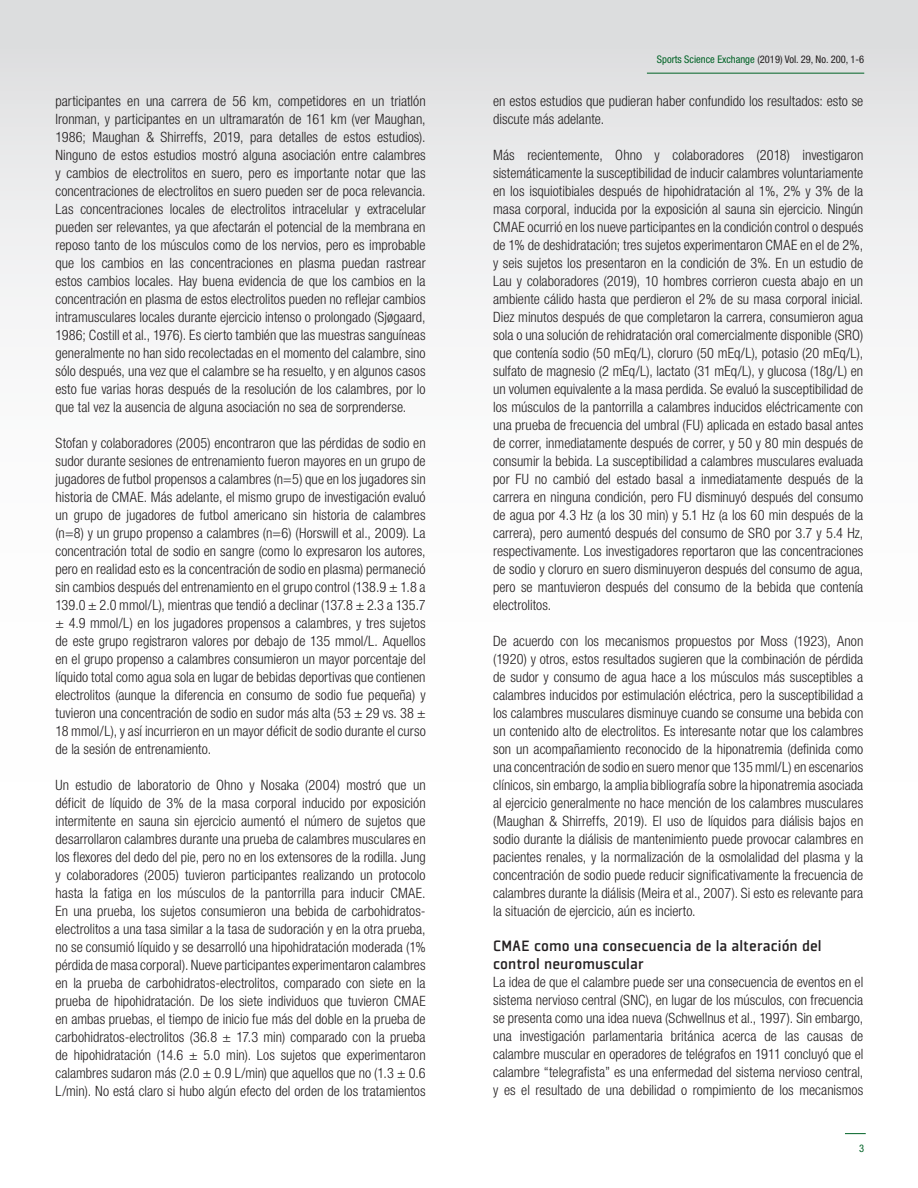
<style>
.page{position:relative;width:918px;height:1188px;background:#fff}
.page>*{position:absolute;margin:0;border:0;box-sizing:border-box;transform-origin:0 0}
.newbody_text_no_bull{font:500 16.5px/18px "Plexes Pro";letter-spacing:.005em;color:#231f20}
.newbody_text_no_bull-2{font:300 condensed 14.25px/18px "Helvetica Neue LT Std";color:#231f20;text-align:justify}
.t1{font:condensed 10.5px "Helvetica Neue LT Std";color:#231f20}
.t2{font:condensed 10.5px "Helvetica Neue LT Std";color:#016226}
.s1{color:#016226}
</style>
<div class="page">
<div style="left:0;top:0;width:918px;height:1188px;background:linear-gradient(to bottom,#e8e9ea,#fff)"></div>
<hr style="left:647px;top:73px;width:217px;height:1px;background:#016226">
<svg style="left:845px;top:1133px;width:21px;height:1px"></svg>
<svg style="left:102px;top:1162px;width:8px;height:8px"></svg>
<p class="newbody_text_no_bull-2" style="left:56px;top:92px;width:372px">participantes en una carrera de 56 km, competidores en un triatlón Ironman, y participantes en un ultramaratón de 161 km (ver Maughan, 1986; Maughan &amp; Shirreffs, 2019, para detalles de estos estudios).<br>Ninguno de estos estudios mostró alguna asociación entre calambres y cambios de electrolitos en suero, pero es importante notar que las concentraciones de electrolitos en suero pueden ser de poca relevancia.<br>Las concentraciones locales de electrolitos intracelular y extracelular pueden ser relevantes, ya que afectarán el potencial de la membrana en reposo tanto de los músculos como de los nervios, pero es improbable que los cambios en las concentraciones en plasma puedan rastrear estos cambios locales. Hay buena evidencia de que los cambios en la concentración en plasma de estos electrolitos pueden no reflejar cambios intramusculares locales durante ejercicio intenso o prolongado (Sjøgaard, 1986; Costill et al., 1976). Es cierto también que las muestras sanguíneas generalmente no han sido recolectadas en el momento del calambre, sino sólo después, una vez que el calambre se ha resuelto, y en algunos casos esto fue varias horas después de la resolución de los calambres, por lo que tal vez la ausencia de alguna asociación no sea de sorprenderse.</p>
<p class="newbody_text_no_bull-2" style="left:56px;top:434px;width:372px">Stofan y colaboradores (2005) encontraron que las pérdidas de sodio en sudor durante sesiones de entrenamiento fueron mayores en un grupo de jugadores de futbol propensos a calambres (n=5) que en los jugadores sin historia de CMAE. Más adelante, el mismo grupo de investigación evaluó un grupo de jugadores de futbol americano sin historia de calambres (n=8) y un grupo propenso a calambres (n=6) (Horswill et al., 2009). La concentración total de sodio en sangre (como lo expresaron los autores, pero en realidad esto es la concentración de sodio en plasma) permaneció sin cambios después del entrenamiento en el grupo control (138.9 ± 1.8 a 139.0 ± 2.0 mmol/L), mientras que tendió a declinar (137.8 ± 2.3 a 135.7 ± 4.9 mmol/L) en los jugadores propensos a calambres, y tres sujetos de este grupo registraron valores por debajo de 135 mmol/L. Aquellos en el grupo propenso a calambres consumieron un mayor porcentaje del líquido total como agua sola en lugar de bebidas deportivas que contienen electrolitos (aunque la diferencia en consumo de sodio fue pequeña) y tuvieron una concentración de sodio en sudor más alta (53 ± 29 vs. 38 ± 18 mmol/L), y así incurrieron en un mayor déficit de sodio durante el curso de la sesión de entrenamiento.</p>
<p class="newbody_text_no_bull-2" style="left:56px;top:776px;width:372px">Un estudio de laboratorio de Ohno y Nosaka (2004) mostró que un déficit de líquido de 3% de la masa corporal inducido por exposición intermitente en sauna sin ejercicio aumentó el número de sujetos que desarrollaron calambres durante una prueba de calambres musculares en los flexores del dedo del pie, pero no en los extensores de la rodilla. Jung y colaboradores (2005) tuvieron participantes realizando un protocolo hasta la fatiga en los músculos de la pantorrilla para inducir CMAE.<br>En una prueba, los sujetos consumieron una bebida de carbohidratos&shy;electrolitos a una tasa similar a la tasa de sudoración y en la otra prueba, no se consumió líquido y se desarrolló una hipohidratación moderada (1% pérdida de masa corporal). Nueve participantes experimentaron calambres en la prueba de carbohidratos-electrolitos, comparado con siete en la prueba de hipohidratación. De los siete individuos que tuvieron CMAE en ambas pruebas, el tiempo de inicio fue más del doble en la prueba de carbohidratos-electrolitos (36.8 ± 17.3 min) comparado con la prueba de hipohidratación (14.6 ± 5.0 min). Los sujetos que experimentaron calambres sudaron más (2.0 ± 0.9 L/min) que aquellos que no (1.3 ± 0.6<br>L/min). No está claro si hubo algún efecto del orden de los tratamientos</p>
<p class="t1" style="left:657px;top:53px;width:209px"><span class="s1">Sports Science Exchange</span> (2019) Vol. 29, No. 200, 1-6</p>
<p class="newbody_text_no_bull-2" style="left:493px;top:92px;width:372px">en estos estudios que pudieran haber confundido los resultados: esto se discute más adelante.</p>
<p class="newbody_text_no_bull-2" style="left:493px;top:146px;width:372px">Más recientemente, Ohno y colaboradores (2018) investigaron sistemáticamente la susceptibilidad de inducir calambres voluntariamente en los isquiotibiales después de hipohidratación al 1%, 2% y 3% de la masa corporal, inducida por la exposición al sauna sin ejercicio. Ningún CMAE ocurrió en los nueve participantes en la condición control o después de 1% de deshidratación; tres sujetos experimentaron CMAE en el de 2%, y seis sujetos los presentaron en la condición de 3%. En un estudio de Lau y colaboradores (2019), 10 hombres corrieron cuesta abajo en un ambiente cálido hasta que perdieron el 2% de su masa corporal inicial.<br>Diez minutos después de que completaron la carrera, consumieron agua sola o una solución de rehidratación oral comercialmente disponible (SRO) que contenía sodio (50 mEq/L), cloruro (50 mEq/L), potasio (20 mEq/L), sulfato de magnesio (2 mEq/L), lactato (31 mEq/L), y glucosa (18g/L) en un volumen equivalente a la masa perdida. Se evaluó la susceptibilidad de los músculos de la pantorrilla a calambres inducidos eléctricamente con una prueba de frecuencia del umbral (FU) aplicada en estado basal antes de correr, inmediatamente después de correr, y 50 y 80 min después de consumir la bebida. La susceptibilidad a calambres musculares evaluada por FU no cambió del estado basal a inmediatamente después de la carrera en ninguna condición, pero FU disminuyó después del consumo de agua por 4.3 Hz (a los 30 min) y 5.1 Hz (a los 60 min después de la carrera), pero aumentó después del consumo de SRO por 3.7 y 5.4 Hz, respectivamente. Los investigadores reportaron que las concentraciones de sodio y cloruro en suero disminuyeron después del consumo de agua, pero se mantuvieron después del consumo de la bebida que contenía electrolitos.</p>
<p class="newbody_text_no_bull-2" style="left:493px;top:632px;width:372px">De acuerdo con los mecanismos propuestos por Moss (1923), Anon (1920) y otros, estos resultados sugieren que la combinación de pérdida de sudor y consumo de agua hace a los músculos más susceptibles a calambres inducidos por estimulación eléctrica, pero la susceptibilidad a los calambres musculares disminuye cuando se consume una bebida con un contenido alto de electrolitos. Es interesante notar que los calambres son un acompañamiento reconocido de la hiponatremia (definida como una concentración de sodio en suero menor que 135 mml/L) en escenarios clínicos, sin embargo, la amplia bibliografía sobre la hiponatremia asociada al ejercicio generalmente no hace mención de los calambres musculares (Maughan &amp; Shirreffs, 2019). El uso de líquidos para diálisis bajos en sodio durante la diálisis de mantenimiento puede provocar calambres en pacientes renales, y la normalización de la osmolalidad del plasma y la concentración de sodio puede reducir significativamente la frecuencia de calambres durante la diálisis (Meira et al., 2007). Si esto es relevante para la situación de ejercicio, aún es incierto.</p>
<p class="newbody_text_no_bull" style="left:493px;top:936px;width:330px">CMAE como una consecuencia de la alteración del control neuromuscular</p>
<p class="newbody_text_no_bull-2" style="left:493px;top:973px;width:372px">La idea de que el calambre puede ser una consecuencia de eventos en el sistema nervioso central (SNC), en lugar de los músculos, con frecuencia se presenta como una idea nueva (Schwellnus et al., 1997). Sin embargo, una investigación parlamentaria británica acerca de las causas de calambre muscular en operadores de telégrafos en 1911 concluyó que el calambre “telegrafista” es una enfermedad del sistema nervioso central, y es el resultado de una debilidad o rompimiento de los mecanismos</p>
<p class="t2" style="left:859px;top:1142px;width:7px">3</p>
</div>
